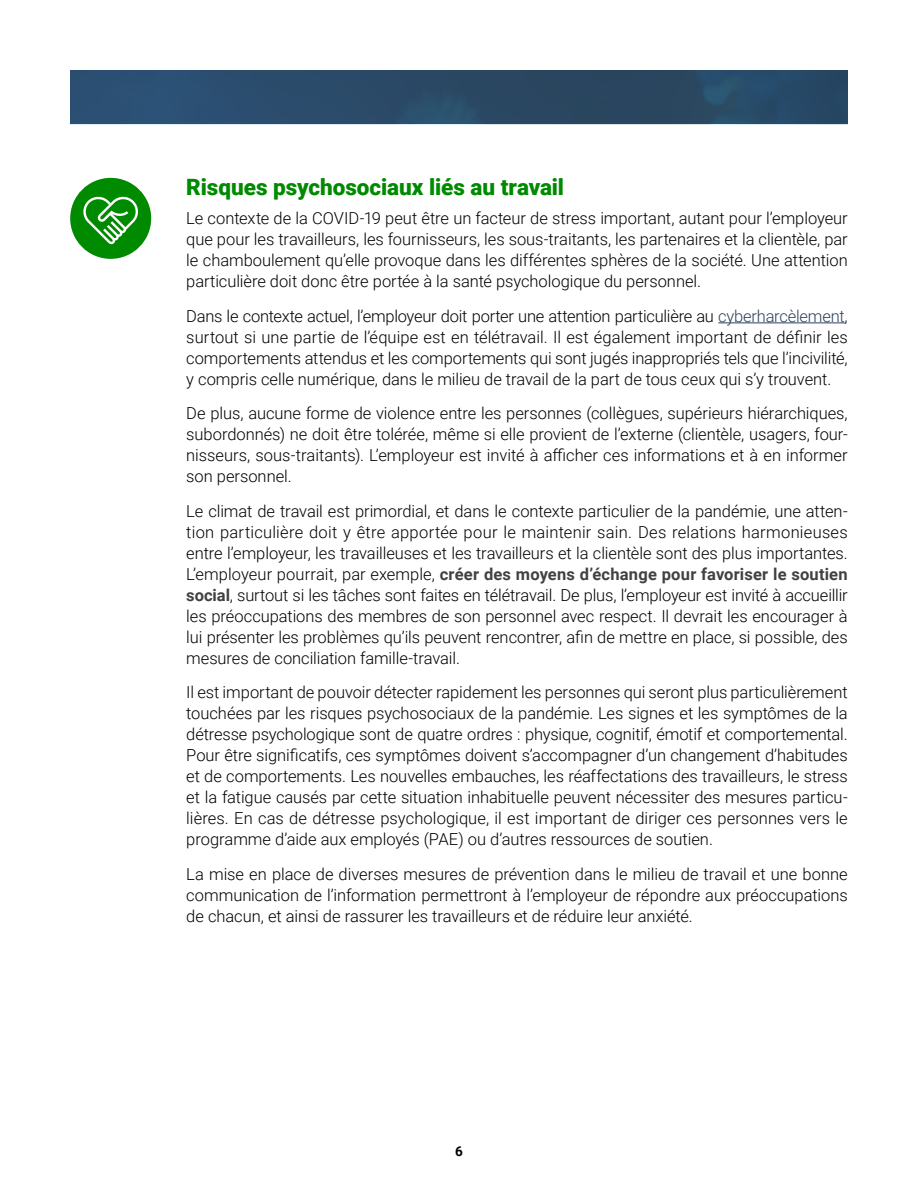
<style>
.page{position:relative;width:918px;height:1188px;background:#fff}
.page>*{position:absolute;margin:0;border:0;box-sizing:border-box;transform-origin:0 0}
.Sous-titre__H2{font:900 22.5px "Roboto";color:#008a00}
.Texte_courant__P{font:300 16.5px/21px "Roboto";letter-spacing:-.005em;color:#000;text-align:justify}
.t1{font:700 13.5px "Roboto";color:#000}
.s1{color:#2b425e}
.s2{font-weight:700;color:#414141}
</style>
<div class="page">
<img style="left:70px;top:70px;width:778px;height:54px">
<hr style="left:718px;top:322px;width:127px;height:1px;background:#2b425e">
<div style="left:70px;top:178px;width:81px;height:81px;background:#008a00;border-radius:50%"></div>
<svg style="left:83px;top:196px;width:55px;height:48px"></svg>
<h2 class="Sous-titre__H2" style="left:186px;top:171px;width:379px">Risques psychosociaux liés au travail</h2>
<p class="Texte_courant__P" style="left:186px;top:207px;width:663px">Le contexte de la COVID-19 peut être un facteur de stress important, autant pour l’employeur que pour les travailleurs, les fournisseurs, les sous-traitants, les partenaires et la clientèle, par le chamboulement qu’elle provoque dans les différentes sphères de la société. Une attention particulière doit donc être portée à la santé psychologique du personnel.</p>
<p class="Texte_courant__P" style="left:186px;top:305px;width:663px">Dans le contexte actuel, l’employeur doit porter une attention particulière au <span class="s1">cyberharcèlement</span>, surtout si une partie de l’équipe est en télétravail. Il est également important de définir les comportements attendus et les comportements qui sont jugés inappropriés tels que l’incivilité, y compris celle numérique, dans le milieu de travail de la part de tous ceux qui s’y trouvent.</p>
<p class="Texte_courant__P" style="left:186px;top:402px;width:663px">De plus, aucune forme de violence entre les personnes (collègues, supérieurs hiérarchiques, subordonnés) ne doit être tolérée, même si elle provient de l’externe (clientèle, usagers, four&shy;nisseurs, sous-traitants). L’employeur est invité à afficher ces informations et à en informer son personnel.</p>
<p class="Texte_courant__P" style="left:186px;top:500px;width:663px">Le climat de travail est primordial, et dans le contexte particulier de la pandémie, une atten&shy;tion particulière doit y être apportée pour le maintenir sain. Des relations harmonieuses entre l’employeur, les travailleuses et les travailleurs et la clientèle sont des plus importantes.<br>L’employeur pourrait, par exemple, <span class="s2">créer des moyens d’échange pour favoriser le soutien social</span>, surtout si les tâches sont faites en télétravail. De plus, l’employeur est invité à accueillir les préoccupations des membres de son personnel avec respect. Il devrait les encourager à lui présenter les problèmes qu’ils peuvent rencontrer, afin de mettre en place, si possible, des mesures de conciliation famille-travail.</p>
<p class="Texte_courant__P" style="left:186px;top:681px;width:663px">Il est important de pouvoir détecter rapidement les personnes qui seront plus particulièrement touchées par les risques psychosociaux de la pandémie. Les signes et les symptômes de la détresse psychologique sont de quatre ordres : physique, cognitif, émotif et comportemental.<br>Pour être significatifs, ces symptômes doivent s’accompagner d’un changement d’habitudes et de comportements. Les nouvelles embauches, les réaffectations des travailleurs, le stress et la fatigue causés par cette situation inhabituelle peuvent nécessiter des mesures particu&shy;lières. En cas de détresse psychologique, il est important de diriger ces personnes vers le programme d’aide aux employés (PAE) ou d’autres ressources de soutien.</p>
<p class="Texte_courant__P" style="left:186px;top:863px;width:663px">La mise en place de diverses mesures de prévention dans le milieu de travail et une bonne communication de l’information permettront à l’employeur de répondre aux préoccupations de chacun, et ainsi de rassurer les travailleurs et de réduire leur anxiété.</p>
<p class="t1" style="left:455px;top:1141px;width:9px">6</p>
</div>
